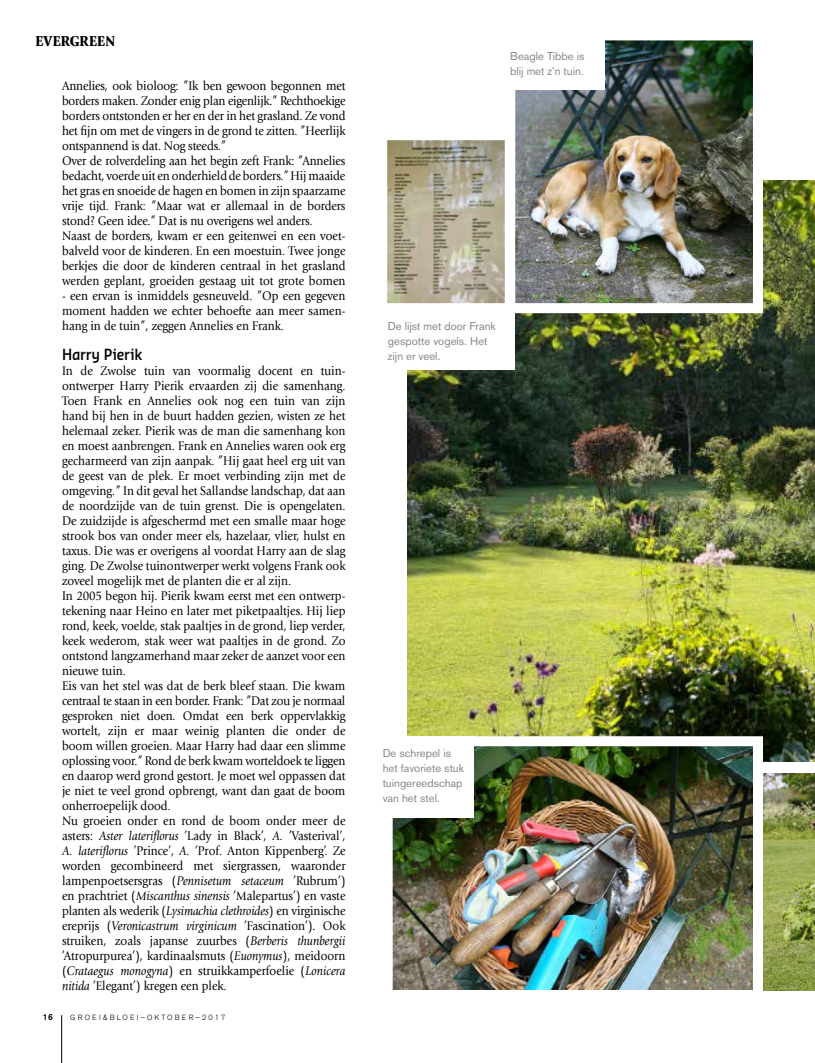
<style>
.page{position:relative;width:815px;height:1063px;background:#fff}
.page>*{position:absolute;margin:0;border:0;box-sizing:border-box;transform-origin:0 0}
.t1{font:600 15px "Sansa Pro";letter-spacing:-.005em;color:#000;scale:.9 1}
.t2{font:900 15px "Giovanni Std";letter-spacing:.005em;color:#000;scale:.9 1}
.t3{font:13.12px/15px "Giovanni Std";color:#000;scale:.9 1}
.t4{font:11.25px/15px "Standard Grot ST";color:#878787}
.t5{font:500 8.75px "Standard Grot ST";color:#000}
.t6{font:300 7.5px "Standard Grot ST";letter-spacing:.29em;color:#000}
.s1{font-style:italic}
</style>
<div class="page">
<hr style="left:61px;top:1015px;width:1px;height:48px;background:#000">
<img style="left:407px;top:180px;width:408px;height:582px">
<img style="left:763px;top:773px;width:52px;height:217px">
<div style="left:383px;top:301px;width:132px;height:69px;background:#fff"></div>
<img style="left:516px;top:41px;width:236px;height:261px">
<div style="left:505px;top:30px;width:258px;height:283px;border:10px solid #fff"></div>
<img style="left:388px;top:141px;width:116px;height:161px">
<div style="left:377px;top:130px;width:138px;height:183px;border:10px solid #fff"></div>
<div style="left:499px;top:35px;width:106px;height:55px;background:#fff"></div>
<img style="left:394px;top:747px;width:358px;height:242px">
<div style="left:383px;top:736px;width:380px;height:264px;border:10px solid #fff"></div>
<div style="left:371px;top:736px;width:102px;height:81px;background:#fff"></div>
<p class="t2" style="left:35px;top:32px;width:90px">EVERGREEN</p>
<p class="t3" style="left:62px;top:78px;width:317px">Annelies, ook bioloog: ”Ik ben gewoon begonnen met borders maken. Zonder enig plan eigenlijk.” Rechthoekige borders ontstonden er her en der in het grasland. Ze vond het fijn om met de vingers in de grond te zitten. ”Heerlijk ontspannend is dat. Nog steeds.”<br>Over de rolverdeling aan het begin zeft Frank: ”Annelies bedacht, voerde uit en onderhield de borders.” Hij maaide het gras en snoeide de hagen en bomen in zijn spaarzame vrije tijd. Frank: ”Maar wat er allemaal in de borders stond? Geen idee.” Dat is nu overigens wel anders.<br>Naast de borders, kwam er een geitenwei en een voet&shy;balveld voor de kinderen. En een moestuin. Twee jonge berkjes die door de kinderen centraal in het grasland werden geplant, groeiden gestaag uit tot grote bomen</p>
<p class="t3" style="left:62px;top:288px;width:316px;text-align:justify">- een ervan is inmiddels gesneuveld. ”Op een gegeven moment hadden we echter behoefte aan meer samen&shy;hang in de tuin”, zeggen Annelies en Frank.</p>
<p class="t1" style="left:62px;top:345px;width:91px">Harry Pierik</p>
<p class="t3" style="left:62px;top:363px;width:317px">In de Zwolse tuin van voormalig docent en tuin&shy;ontwerper Harry Pierik ervaarden zij die samenhang.<br>Toen Frank en Annelies ook nog een tuin van zijn hand bij hen in de buurt hadden gezien, wisten ze het helemaal zeker. Pierik was de man die samenhang kon en moest aanbrengen. Frank en Annelies waren ook erg gecharmeerd van zijn aanpak. ”Hij gaat heel erg uit van de geest van de plek. Er moet verbinding zijn met de omgeving.” In dit geval het Sallandse landschap, dat aan de noordzijde van de tuin grenst. Die is opengelaten.<br>De zuidzijde is afgeschermd met een smalle maar hoge strook bos van onder meer els, hazelaar, vlier, hulst en taxus. Die was er overigens al voordat Harry aan de slag ging. De Zwolse tuinontwerper werkt volgens Frank ook zoveel mogelijk met de planten die er al zijn.<br>In 2005 begon hij. Pierik kwam eerst met een ontwerp&shy;tekening naar Heino en later met piketpaaltjes. Hij liep rond, keek, voelde, stak paaltjes in de grond, liep verder, keek wederom, stak weer wat paaltjes in de grond. Zo ontstond langzamerhand maar zeker de aanzet voor een nieuwe tuin.<br>Eis van het stel was dat de berk bleef staan. Die kwam centraal te staan in een border. Frank: ”Dat zou je normaal gesproken niet doen. Omdat een berk oppervlakkig wortelt, zijn er maar weinig planten die onder de boom willen groeien. Maar Harry had daar een slimme oplossing voor.” Rond de berk kwam worteldoek te liggen en daarop werd grond gestort. Je moet wel oppassen dat je niet te veel grond opbrengt, want dan gaat de boom onherroepelijk dood.<br>Nu groeien onder en rond de boom onder meer de asters: <span class="s1">Aster lateriflorus</span> ’Lady in Black’, <span class="s1">A.</span> ’Vasterival’, <span class="s1">A. lateriflorus</span> ’Prince’, <span class="s1">A.</span> ’Prof. Anton Kippenberg’. Ze worden gecombineerd met siergrassen, waaronder lampenpoetsersgras (<span class="s1">Pennisetum setaceum</span> ’Rubrum’) en prachtriet (<span class="s1">Miscanthus sinensis</span> ’Malepartus’) en vaste planten als wederik (<span class="s1">Lysimachia clethroides</span>) en virginische ereprijs (<span class="s1">Veronicastrum virginicum</span> ’Fascination’). Ook struiken, zoals japanse zuurbes (<span class="s1">Berberis thunbergii </span>’Atropurpurea’), kardinaalsmuts (<span class="s1">Euonymus</span>), meidoorn (<span class="s1">Crataegus monogyna</span>) en struikkamperfoelie (<span class="s1">Lonicera nitida</span> ’Elegant’) kregen een plek.</p>
<p class="t5" style="left:43px;top:1012px;width:12px">16</p>
<p class="t6" style="left:70px;top:1013px;width:157px">GROEI&amp;BLOEI–OKTOBER–2017</p>
<p class="t4" style="left:510px;top:49px;width:76px">Beagle Tibbe is blij met z’n tuin.</p>
<p class="t4" style="left:388px;top:319px;width:109px">De lijst met door Frank gespotte vogels. Het zijn er veel.</p>
<p class="t4" style="left:383px;top:746px;width:83px">De schrepel is het favoriete stuk tuingereedschap van het stel.</p>
</div>
